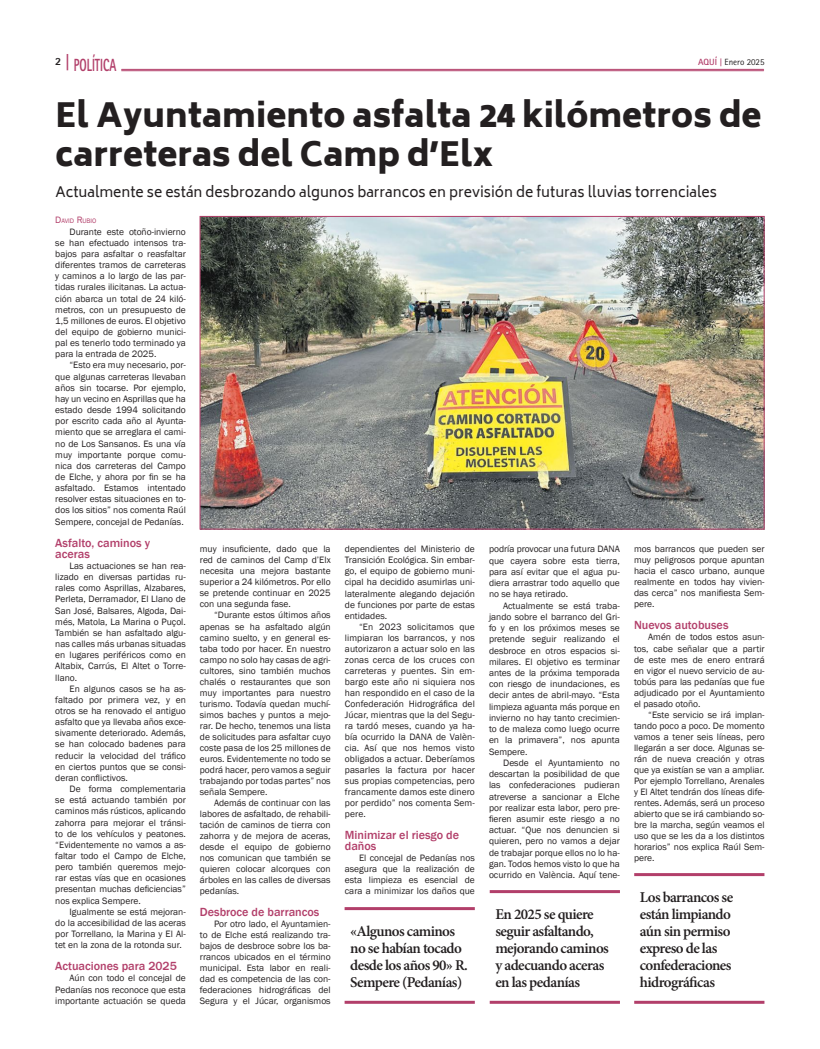
<style>
.page{position:relative;width:820px;height:1049px;background:#fff}
.page>*{position:absolute;margin:0;border:0;box-sizing:border-box;transform-origin:0 0}
.t1{font:900 33px/39.6px "Biryani";color:#231f20}
.t2{font:800 17.6px "Rotis Sans Serif Std";color:#b23f6a;scale:.64 1}
.t3{font:600 15px/17px "Minion Pro";letter-spacing:-.04em;color:#231f20}
.t4{font:14px "Biryani";color:#231f20}
.t5{font:500 12.1px/11.1px "Franklin Gothic";color:#b23f6a}
.t6{font:800 11px "Rotis Sans Serif Std";color:#231f20}
.t7{font:9.5px/11px "Franklin Gothic";color:#231f20;text-align:justify}
.t8{font:9px "Rotis Sans Serif Std";color:#231f20}
.t9{font:6.7px "Franklin Gothic";color:#b23f6a}
.s1{font-size:18.2px}
.s2{font-weight:700;color:#b23f6a}
.s3{font-family:"Rotis Serif Std";font-weight:700;color:#b23f6a}
.s4{font-size:9.5px}
</style>
<div class="page">
<img style="left:201px;top:218px;width:561px;height:310px">
<hr style="left:344px;top:907px;width:130px;height:3px;background:#b23f6a">
<hr style="left:344px;top:1001px;width:130px;height:3px;background:#b23f6a">
<hr style="left:489px;top:890px;width:130px;height:3px;background:#b23f6a">
<hr style="left:489px;top:1001px;width:130px;height:3px;background:#b23f6a">
<hr style="left:634px;top:873px;width:130px;height:3px;background:#b23f6a">
<hr style="left:634px;top:1001px;width:130px;height:3px;background:#b23f6a">
<hr style="left:121px;top:69px;width:642px;height:1px;background:#b23f6a">
<hr style="left:121px;top:71px;width:642px;height:1px;background:#b23f6a">
<h2 class="t2" style="left:66px;top:54px;width:81px"><span class="s1">|</span> POLÍTICA</h2>
<p class="t6" style="left:55px;top:54px;width:8px">2</p>
<p class="t8" style="left:697px;top:57px;width:68px"><span class="s2">AQUÍ</span> <span class="s3">|</span> Enero 2025</p>
<h1 class="t1" style="left:55px;top:96px;width:707px">El Ayuntamiento asfalta 24 kilómetros de carreteras del Camp d’Elx</h1>
<h3 class="t4" style="left:55px;top:184px;width:662px">Actualmente se están desbrozando algunos barrancos en previsión de futuras lluvias torrenciales</h3>
<p class="t9" style="left:55px;top:217px;width:43px"><span class="s4">D</span>AVID <span class="s4">R</span>UBIO</p>
<p class="t7" style="left:55px;top:226px;width:132px;text-indent:14px">Durante este otoño-invierno se han efectuado intensos tra&shy;bajos para asfaltar o reasfaltar diferentes tramos de carreteras y caminos a lo largo de las par&shy;tidas rurales ilicitanas. La actua&shy;ción abarca un total de 24 kiló&shy;metros, con un presupuesto de 1,5 millones de euros. El objetivo del equipo de gobierno munici&shy;pal es tenerlo todo terminado ya para la entrada de 2025.</p>
<p class="t7" style="left:55px;top:360px;width:132px;text-indent:14px">“Esto era muy necesario, por&shy;que algunas carreteras llevaban años sin tocarse. Por ejemplo, hay un vecino en Asprillas que ha estado desde 1994 solicitando por escrito cada año al Ayunta&shy;miento que se arreglara el cami&shy;no de Los Sansanos. Es una vía muy importante porque comu&shy;nica dos carreteras del Campo de Elche, y ahora por fin se ha asfaltado. Estamos intentado resolver estas situaciones en to&shy;dos los sitios” nos comenta Raúl Sempere, concejal de Pedanías.</p>
<p class="t5" style="left:55px;top:537px;width:96px">Asfalto, caminos y aceras</p>
<p class="t7" style="left:55px;top:560px;width:132px;text-indent:14px">Las actuaciones se han rea&shy;lizado en diversas partidas ru&shy;rales como Asprillas, Alzabares, Perleta, Derramador, El Llano de San José, Balsares, Algoda, Dai&shy;més, Matola, La Marina o Puçol.<br>También se han asfaltado algu&shy;nas calles más urbanas situadas en lugares periféricos como en Altabix, Carrús, El Altet o Torre&shy;llano.</p>
<p class="t7" style="left:55px;top:683px;width:132px;text-indent:14px">En algunos casos se ha as&shy;faltado por primera vez, y en otros se ha renovado el antiguo asfalto que ya llevaba años exce&shy;sivamente deteriorado. Además, se han colocado badenes para reducir la velocidad del tráfico en ciertos puntos que se consi&shy;deran conflictivos.</p>
<p class="t7" style="left:55px;top:783px;width:132px;text-indent:14px">De forma complementaria se está actuando también por caminos más rústicos, aplicando zahorra para mejorar el tránsi&shy;to de los vehículos y peatones. “Evidentemente no vamos a as&shy;faltar todo el Campo de Elche, pero también queremos mejo&shy;rar estas vías que en ocasiones presentan muchas deficiencias” nos explica Sempere.</p>
<p class="t7" style="left:55px;top:906px;width:132px;text-indent:14px">Igualmente se está mejoran&shy;do la accesibilidad de las aceras por Torrellano, la Marina y El Al&shy;tet en la zona de la rotonda sur.</p>
<p class="t5" style="left:55px;top:961px;width:123px">Actuaciones para 2025</p>
<p class="t7" style="left:55px;top:973px;width:132px;text-indent:14px">Aún con todo el concejal de Pedanías nos reconoce que esta importante actuación se queda</p>
<p class="t7" style="left:200px;top:544px;width:132px">muy insuficiente, dado que la red de caminos del Camp d’Elx necesita una mejora bastante superior a 24 kilómetros. Por ello se pretende continuar en 2025 con una segunda fase.</p>
<p class="t7" style="left:200px;top:610px;width:132px;text-indent:14px">“Durante estos últimos años apenas se ha asfaltado algún camino suelto, y en general es&shy;taba todo por hacer. En nuestro campo no solo hay casas de agri&shy;cultores, sino también muchos chalés o restaurantes que son muy importantes para nuestro turismo. Todavía quedan muchí&shy;simos baches y puntos a mejo&shy;rar. De hecho, tenemos una lista de solicitudes para asfaltar cuyo coste pasa de los 25 millones de euros. Evidentemente no todo se podrá hacer, pero vamos a seguir trabajando por todas partes” nos señala Sempere.</p>
<p class="t7" style="left:200px;top:797px;width:132px;text-indent:14px">Además de continuar con las labores de asfaltado, de rehabili&shy;tación de caminos de tierra con zahorra y de mejora de aceras, desde el equipo de gobierno nos comunican que también se quieren colocar alcorques con árboles en las calles de diversas pedanías.</p>
<p class="t5" style="left:200px;top:906px;width:121px">Desbroce de barrancos</p>
<p class="t7" style="left:200px;top:918px;width:132px;text-indent:14px">Por otro lado, el Ayuntamien&shy;to de Elche está realizando tra&shy;bajos de desbroce sobre los ba&shy;rrancos ubicados en el término municipal. Esta labor en reali&shy;dad es competencia de las con&shy;federaciones hidrográficas del Segura y el Júcar, organismos</p>
<p class="t7" style="left:345px;top:544px;width:131px">dependientes del Ministerio de Transición Ecológica. Sin embar&shy;go, el equipo de gobierno muni&shy;cipal ha decidido asumirlas uni&shy;lateralmente alegando dejación de funciones por parte de estas entidades.</p>
<p class="t7" style="left:345px;top:621px;width:131px;text-indent:14px">“En 2023 solicitamos que limpiaran los barrancos, y nos autorizaron a actuar solo en las zonas cerca de los cruces con carreteras y puentes. Sin em&shy;bargo este año ni siquiera nos han respondido en el caso de la Confederación Hidrográfica del Júcar, mientras que la del Segu&shy;ra tardó meses, cuando ya ha&shy;bía ocurrido la DANA de Valèn&shy;cia. Así que nos hemos visto obligados a actuar. Deberíamos pasarles la factura por hacer sus propias competencias, pero francamente damos este dinero por perdido” nos comenta Sem&shy;pere.</p>
<p class="t5" style="left:345px;top:829px;width:116px">Minimizar el riesgo de daños</p>
<p class="t7" style="left:345px;top:852px;width:131px;text-indent:14px">El concejal de Pedanías nos asegura que la realización de esta limpieza es esencial de cara a minimizar los daños que</p>
<h3 class="t3" style="left:350px;top:922px;width:119px">«Algunos caminos no se habían tocado desde los años 90» R.<br>Sempere (Pedanías)</h3>
<p class="t7" style="left:489px;top:544px;width:132px">podría provocar una futura DANA que cayera sobre esta tierra, para así evitar que el agua pu&shy;diera arrastrar todo aquello que no se haya retirado.</p>
<p class="t7" style="left:489px;top:600px;width:132px;text-indent:14px">Actualmente se está traba&shy;jando sobre el barranco del Gri&shy;fo y en los próximos meses se pretende seguir realizando el desbroce en otros espacios si&shy;milares. El objetivo es terminar antes de la próxima temporada con riesgo de inundaciones, es decir antes de abril-mayo. “Esta limpieza aguanta más porque en invierno no hay tanto crecimien&shy;to de maleza como luego ocurre en la primavera”, nos apunta Sempere.</p>
<p class="t7" style="left:489px;top:757px;width:132px;text-indent:14px">Desde el Ayuntamiento no descartan la posibilidad de que las confederaciones pudieran atreverse a sancionar a Elche por realizar esta labor, pero pre&shy;fieren asumir este riesgo a no actuar. “Que nos denuncien si quieren, pero no vamos a dejar de trabajar porque ellos no lo ha&shy;gan. Todos hemos visto lo que ha ocurrido en València. Aquí tene-</p>
<h3 class="t3" style="left:495px;top:905px;width:115px">En 2025 se quiere seguir asfaltando, mejorando caminos y adecuando aceras en las pedanías</h3>
<p class="t7" style="left:633px;top:544px;width:132px">mos barrancos que pueden ser muy peligrosos porque apuntan hacia el casco urbano, aunque realmente en todos hay vivien&shy;das cerca” nos manifiesta Sem&shy;pere.</p>
<p class="t5" style="left:633px;top:620px;width:96px">Nuevos autobuses</p>
<p class="t7" style="left:633px;top:632px;width:132px;text-indent:14px">Amén de todos estos asun&shy;tos, cabe señalar que a partir de este mes de enero entrará en vigor el nuevo servicio de au&shy;tobús para las pedanías que fue adjudicado por el Ayuntamiento el pasado otoño.</p>
<p class="t7" style="left:633px;top:709px;width:132px;text-indent:14px">“Este servicio se irá implan&shy;tando poco a poco. De momento vamos a tener seis líneas, pero llegarán a ser doce. Algunas se&shy;rán de nueva creación y otras que ya existían se van a ampliar.<br>Por ejemplo Torrellano, Arenales y El Altet tendrán dos líneas dife&shy;rentes. Además, será un proceso abierto que se irá cambiando so&shy;bre la marcha, según veamos el uso que se les da a los distintos horarios” nos explica Raúl Sem&shy;pere.</p>
<h3 class="t3" style="left:639px;top:888px;width:95px">Los barrancos se están limpiando aún sin permiso expreso de las confederaciones hidrográficas</h3>
</div>
